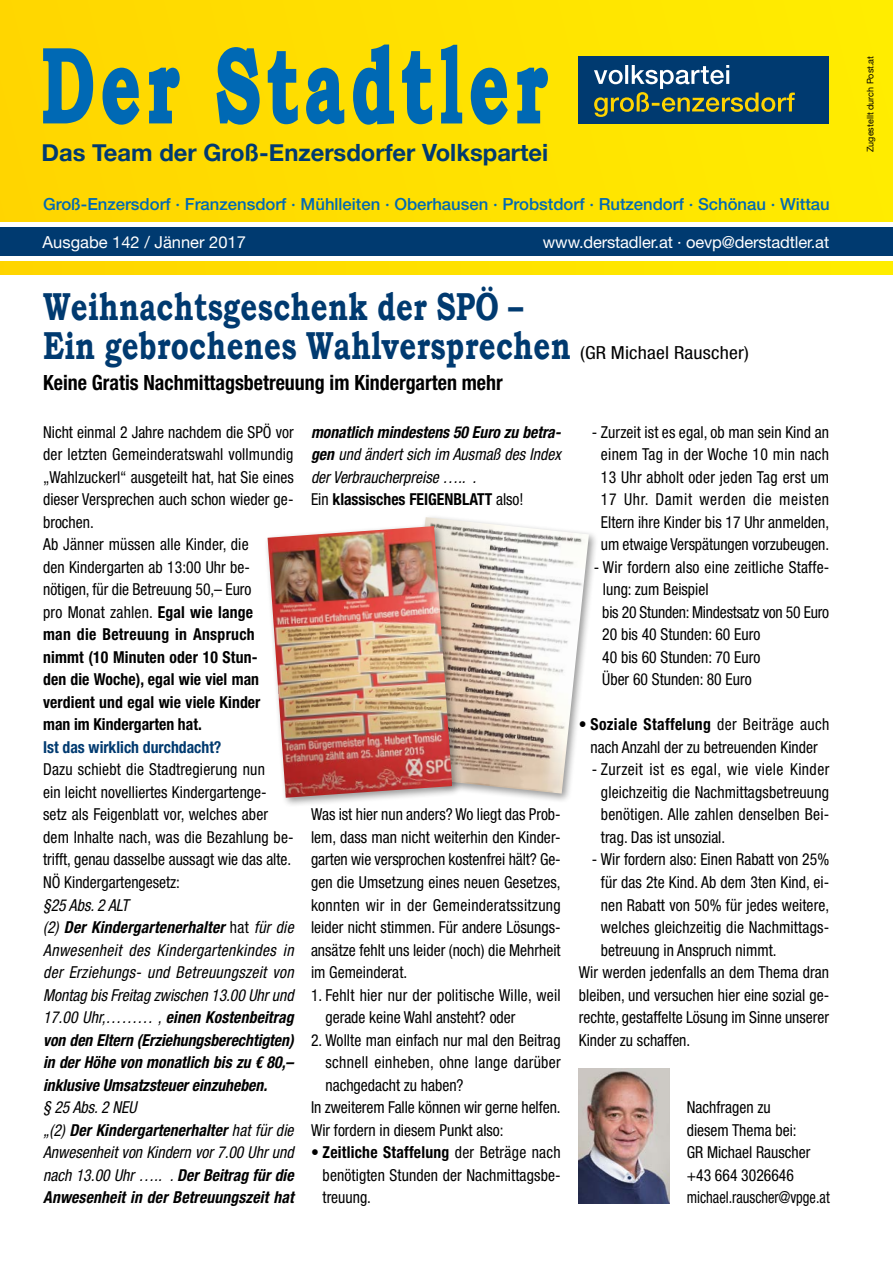
<style>
.page{position:relative;width:893px;height:1263px;background:#fff}
.page>*{position:absolute;margin:0;border:0;box-sizing:border-box;transform-origin:0 0}
.Head{font:700 39px/39px "Bookman Old Style";letter-spacing:.01em;color:#003a70;scale:.75 1}
.t1{font:700 23.7px "Helvetica Neue";color:#003a70}
.Subline{font:700 condensed 21px "Helvetica Neue LT Std";color:#000;scale:.95 1}
.t2{font:500 16.65px "Helvetica Neue LT Std";color:#0069b4}
.Copy_2017{font:condensed 16.5px/22.5px "Helvetica Neue LT Std";color:#000;text-align:justify;scale:.95 1}
.Copy_2017-2{font:italic 700 condensed 16.5px/22.5px "Helvetica Neue LT Std";letter-spacing:.005em;color:#000;text-align:justify;scale:.95 1}
.Copy_2017-3{font:700 condensed 16.5px/22.5px "Helvetica Neue LT Std";letter-spacing:.005em;color:#000;scale:.95 1}
.Copy_2017-4{font:italic condensed 16.5px/22.5px "Helvetica Neue LT Std";color:#000;text-align:justify;scale:.95 1}
.Copy_Kasten{font:16.5px "Helvetica Neue LT Std";letter-spacing:-.01em;color:#fff}
.Copy_2017-5{font:700 condensed 16.5px "Helvetica Neue LT Std";color:#003a70;scale:.95 1}
.Copy_2017-6{font:condensed 16.5px "Helvetica Neue LT Std";color:#000;scale:.87 1}
.t3{font:16.5px "Helvetica Neue";color:#fff}
.t4{font:9px "Helvetica Neue";color:#000}
.s1{font-family:"Helvetica Neue LT Std";font-weight:400;font-stretch:condensed;font-size:18px;color:#000}
.s2{font-weight:400}
.s3{font-weight:400;font-style:normal}
.s4{font-weight:700}
</style>
<div class="page">
<div style="left:0;top:0;width:893px;height:222px;background:#ffe100"></div>
<div style="left:0;top:262px;width:893px;height:13px;background:#ffe100"></div>
<div style="left:0;top:227px;width:893px;height:29px;background:#003a70"></div>
<svg style="left:353px;top:45px;width:41px;height:80px"></svg>
<svg style="left:217px;top:47px;width:43px;height:78px"></svg>
<svg style="left:402px;top:51px;width:30px;height:73px"></svg>
<svg style="left:268px;top:51px;width:30px;height:73px"></svg>
<svg style="left:517px;top:68px;width:31px;height:55px"></svg>
<svg style="left:471px;top:68px;width:37px;height:57px"></svg>
<svg style="left:306px;top:68px;width:38px;height:56px"></svg>
<svg style="left:149px;top:68px;width:31px;height:55px"></svg>
<svg style="left:43px;top:48px;width:97px;height:77px"></svg>
<svg style="left:441px;top:45px;width:21px;height:78px"></svg>
<img style="left:578px;top:1068px;width:92px;height:135px">
<div style="left:395px;top:514px;width:204px;height:290px;background:#000;opacity:.4"></div>
<img style="left:398px;top:517px;width:191px;height:276px">
<div style="left:264px;top:523px;width:198px;height:285px;background:#000;opacity:.4"></div>
<img style="left:268px;top:526px;width:184px;height:272px">
<div style="left:578px;top:56px;width:251px;height:68px;background:#003a70"></div>
<svg style="left:594px;top:65px;width:201px;height:52px"></svg>
<p class="t1" style="left:41px;top:131px;width:508px">Das Team der Groß-Enzersdorfer Volkspartei</p>
<p class="t2" style="left:43px;top:194px;width:788px">Groß-Enzersdorf · Franzensdorf · Mühlleiten · Oberhausen · Probstdorf · Rutzendorf · Schönau · Wittau</p>
<p class="t3" style="left:43px;top:228px;width:205px">Ausgabe 142 / Jänner 2017</p>
<p class="Copy_Kasten" style="left:543px;top:232px;width:288px">www.derstadler.at · oevp@derstadtler.at</p>
<p class="Head" style="left:43px;top:286px;width:942px">Weihnachtsgeschenk der SPÖ –<br>Ein gebrochenes Wahlversprechen <span class="s1">(GR Michael Rauscher)</span></p>
<p class="Subline" style="left:43px;top:369px;width:485px">Keine Gratis Nachmittagsbetreuung im Kindergarten mehr</p>
<p class="Copy_2017" style="left:43px;top:421px;width:265px">Nicht einmal 2 Jahre nachdem die SPÖ vor der letzten Gemeinderatswahl vollmundig „Wahlzuckerl“ ausgeteilt hat, hat Sie eines dieser Versprechen auch schon wieder ge&shy;brochen.</p>
<p class="Copy_2017-3" style="left:43px;top:533px;width:230px"><span class="s2">Ab Jänner müssen alle Kinder, die den Kindergarten ab 13:00 Uhr be&shy;nötigen, für die Betreuung 50,– Euro pro Monat zahlen.</span> Egal wie lange man die Betreuung in Anspruch nimmt (10 Minuten oder 10 Stun&shy;den die Woche), egal wie viel man verdient und egal wie viele Kinder man im Kindergarten hat.</p>
<p class="Copy_2017-5" style="left:43px;top:737px;width:189px">Ist das wirklich durchdacht?</p>
<p class="Copy_2017" style="left:43px;top:758px;width:265px;text-align:left">Dazu schiebt die Stadtregierung nun<br>ein leicht novelliertes Kindergartenge&shy;setz als Feigenblatt vor, welches aber dem Inhalte nach, was die Bezahlung be&shy;trifft, genau dasselbe aussagt wie das alte.</p>
<p class="Copy_2017" style="left:43px;top:871px;width:146px">NÖ Kindergartengesetz:</p>
<p class="Copy_2017-4" style="left:43px;top:894px;width:91px">§25 Abs. 2 ALT</p>
<p class="Copy_2017-2" style="left:43px;top:916px;width:265px"><span class="s2">(2)</span> Der Kindergartenerhalter <span class="s3">hat</span> <span class="s2">für die Anwesenheit des Kindergartenkindes in der Erziehungs- und Betreuungszeit von Montag bis Freitag zwischen 13.00 Uhr und 17.00 Uhr,……… ,</span> einen Kostenbeitrag von den Eltern (Erziehungsberechtigten) in der Höhe von monatlich bis zu € 80,– inklusive Umsatzsteuer einzuheben.</p>
<p class="Copy_2017-4" style="left:43px;top:1096px;width:100px">§ 25 Abs. 2 NEU</p>
<p class="Copy_2017-2" style="left:43px;top:1118px;width:265px"><span class="s2">„(2)</span> Der Kindergartenerhalter <span class="s2">hat für die Anwesenheit von Kindern vor 7.00 Uhr und nach 13.00 Uhr ….. .</span> Der Beitrag für die Anwesenheit in der Betreuungszeit hat</p>
<p class="Copy_2017-4" style="left:311px;top:421px;width:265px"><span class="s4">monatlich mindestens 50 Euro zu betra&shy;gen</span> und ändert sich im Ausmaß des Index der Verbraucherpreise ….. .</p>
<p class="Copy_2017-3" style="left:311px;top:488px;width:225px"><span class="s2">Ein</span> klassisches FEIGENBLATT <span class="s2">also!</span></p>
<p class="Copy_2017" style="left:311px;top:803px;width:264px">Was ist hier nun anders? Wo liegt das Prob&shy;lem, dass man nicht weiterhin den Kinder&shy;garten wie versprochen kostenfrei hält? Ge&shy;gen die Umsetzung eines neuen Gesetzes, konnten wir in der Gemeinderatssitzung leider nicht stimmen. Für andere Lösungs&shy;ansätze fehlt uns leider (noch) die Mehrheit im Gemeinderat.</p>
<p class="Copy_2017" style="left:325px;top:983px;width:249px;text-indent:-14px">1. Fehlt hier nur der politische Wille, weil gerade keine Wahl ansteht? oder</p>
<p class="Copy_2017" style="left:325px;top:1028px;width:249px;text-indent:-14px">2. Wollte man einfach nur mal den Beitrag schnell einheben, ohne lange darüber nachgedacht zu haben?</p>
<p class="Copy_2017" style="left:311px;top:1096px;width:264px">In zweiterem Falle können wir gerne helfen.<br>Wir fordern in diesem Punkt also:</p>
<p class="Copy_2017" style="left:323px;top:1141px;width:252px;text-indent:-12px">• <span class="s4">Zeitliche Staffelung</span> der Beträge nach benötigten Stunden der Nachmittagsbe&shy;treuung.</p>
<p class="Copy_2017" style="left:592px;top:421px;width:252px;text-align:center">- Zurzeit ist es egal, ob man sein Kind an einem Tag in der Woche 10 min nach 13 Uhr abholt oder jeden Tag erst um 17 Uhr. Damit werden die meisten Eltern ihre Kinder bis 17 Uhr anmelden, um etwaige Verspätungen vorzubeugen.</p>
<p class="Copy_2017" style="left:603px;top:556px;width:240px;text-indent:-9px">- Wir fordern also eine zeitliche Staffe&shy;lung: zum Beispiel</p>
<p class="Copy_2017" style="left:602px;top:601px;width:240px">bis 20 Stunden: Mindestsatz von 50 Euro</p>
<p class="Copy_2017" style="left:602px;top:623px;width:168px">20 bis 40 Stunden: 60 Euro</p>
<p class="Copy_2017" style="left:602px;top:646px;width:168px">40 bis 60 Stunden: 70 Euro</p>
<p class="Copy_2017" style="left:602px;top:668px;width:159px">Über 60 Stunden: 80 Euro</p>
<p class="Copy_2017" style="left:579px;top:713px;width:265px;text-align:center">• <span class="s4">Soziale Staffelung</span> der Beiträge auch nach Anzahl der zu betreuenden Kinder</p>
<p class="Copy_2017" style="left:601px;top:758px;width:242px;text-indent:-9px">- Zurzeit ist es egal, wie viele Kinder gleichzeitig die Nachmittagsbetreuung benötigen. Alle zahlen denselben Bei&shy;trag. Das ist unsozial.</p>
<p class="Copy_2017" style="left:601px;top:848px;width:242px;text-indent:-9px">- Wir fordern also: Einen Rabatt von 25% für das 2te Kind. Ab dem 3ten Kind, ei&shy;nen Rabatt von 50% für jedes weitere, welches gleichzeitig die Nachmittags&shy;betreuung in Anspruch nimmt.</p>
<p class="Copy_2017" style="left:579px;top:961px;width:265px">Wir werden jedenfalls an dem Thema dran bleiben, und versuchen hier eine sozial ge&shy;rechte, gestaffelte Lösung im Sinne unserer Kinder zu schaffen.</p>
<p class="Copy_2017" style="left:687px;top:1096px;width:90px">Nachfragen zu</p>
<p class="Copy_2017" style="left:687px;top:1118px;width:117px">diesem Thema bei:</p>
<p class="Copy_2017" style="left:687px;top:1141px;width:132px">GR Michael Rauscher</p>
<p class="Copy_2017" style="left:687px;top:1163px;width:114px">+43 664 3026646</p>
<p class="Copy_2017-6" style="left:687px;top:1188px;width:166px">michael.rauscher@vpge.at</p>
<p class="t4" style="left:863px;top:152px;width:98px;rotate:-90deg">Zugestellt durch Post.at</p>
</div>
